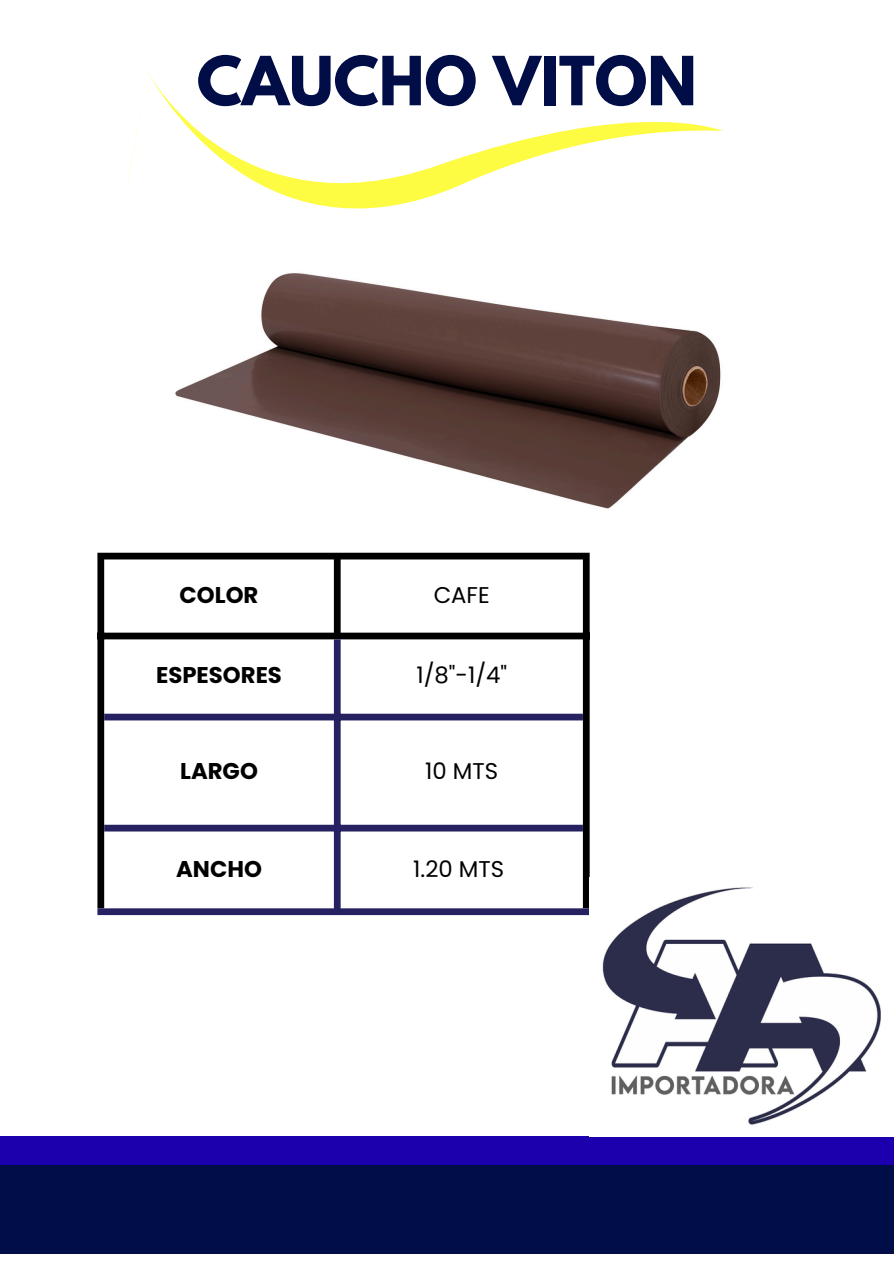
<style>
.page{position:relative;width:894px;height:1264px;background:#fff}
.page>*{position:absolute;margin:0;border:0;box-sizing:border-box;transform-origin:0 0}
.t1{font:700 60px "League Spartan";color:#010d47}
.t2{font:22.8px "Poppins";color:#000}
.t3{font:700 22.8px "Poppins";color:#000}
</style>
<div class="page">
<div style="left:0;top:1136px;width:893px;height:72px;background:#1d00ad"></div>
<div style="left:0;top:1165px;width:893px;height:88px;background:#010d47"></div>
<svg style="left:127px;top:72px;width:596px;height:137px"></svg>
<div style="left:97px;top:559px;width:7px;height:349px;background:#000"></div>
<div style="left:334px;top:559px;width:6px;height:73px;background:#000"></div>
<div style="left:582px;top:559px;width:7px;height:349px;background:#000"></div>
<div style="left:97px;top:552px;width:492px;height:7px;background:#000"></div>
<div style="left:97px;top:632px;width:492px;height:7px;background:#000"></div>
<div style="left:334px;top:639px;width:6px;height:269px;background:#262262"></div>
<div style="left:104px;top:713px;width:478px;height:7px;background:#262262"></div>
<div style="left:104px;top:824px;width:478px;height:7px;background:#262262"></div>
<div style="left:97px;top:908px;width:492px;height:7px;background:#262262"></div>
<img style="left:175px;top:273px;width:546px;height:236px">
<img style="left:602px;top:887px;width:279px;height:238px">
<p class="t1" style="left:197px;top:51px;width:501px">CAUCHO VITON</p>
<p class="t3" style="left:179px;top:579px;width:80px">COLOR</p>
<h1 class="t2" style="left:433px;top:579px;width:58px">CAFE</h1>
<p class="t3" style="left:156px;top:659px;width:127px">ESPESORES</p>
<p class="t2" style="left:416px;top:659px;width:92px">1/8"-1/4"</p>
<p class="t3" style="left:180px;top:755px;width:79px">LARGO</p>
<p class="t2" style="left:425px;top:755px;width:74px">10 MTS</p>
<p class="t3" style="left:176px;top:852px;width:87px">ANCHO</p>
<p class="t2" style="left:413px;top:852px;width:92px">1.20 MTS</p>
</div>
